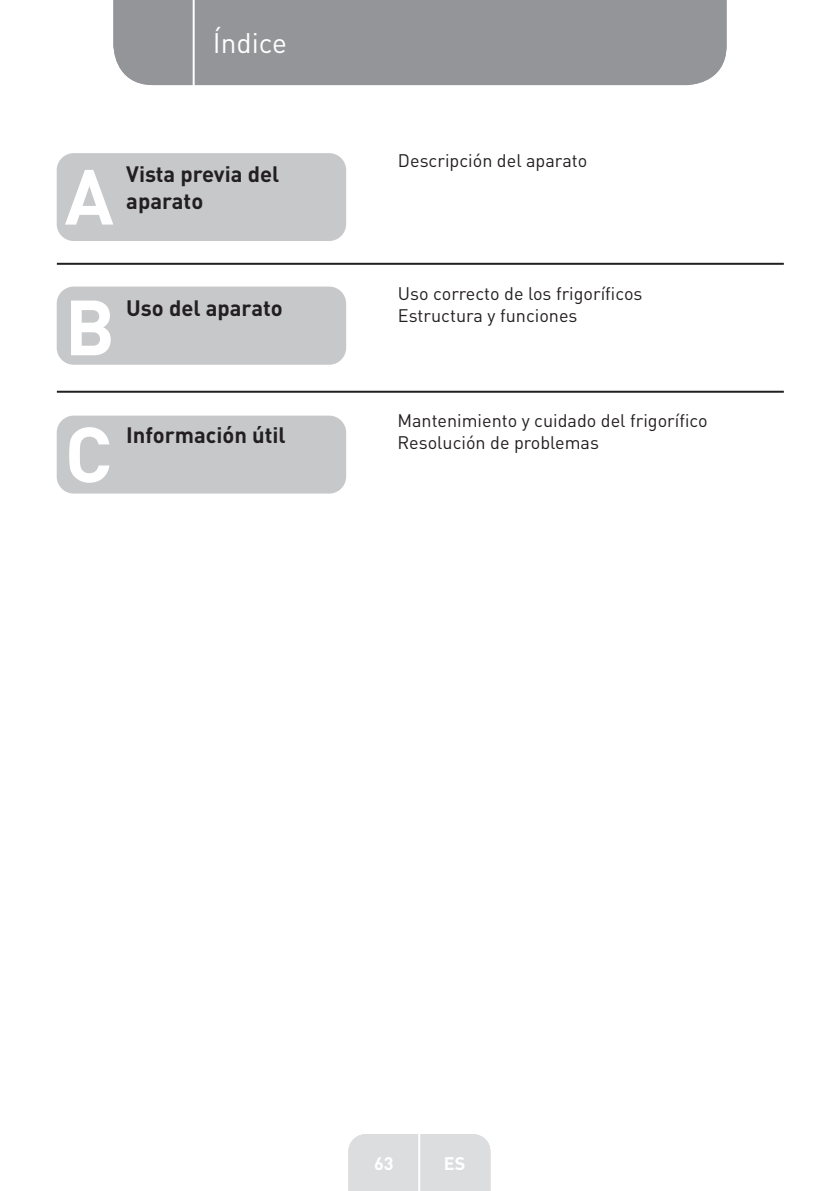
<style>
.page{position:relative;width:840px;height:1191px;background:#fff}
.page>*{position:absolute;margin:0;border:0;box-sizing:border-box;transform-origin:0 0}
.t1{font:76.8px "DIN Pro Bold";color:#fff}
.t2{font:28px "DIN Pro";color:#fff}
.t3{font:22px/26.4px "DIN Pro Bold";color:#231f20}
.t4{font:18px/21.6px "DIN Pro";color:#231f20}
.t5{font:18px "DIN Pro Bold";color:#fff}
.t6{font:700 18px "DIN Pro";color:#fff}
</style>
<div class="page">
<div style="left:113px;top:0;width:613px;height:85px;background:#939598"></div>
<div style="left:348px;top:1134px;width:142px;height:57px;background:#dcdddf"></div>
<hr style="left:418px;top:1111px;width:2px;height:80px;background:#fff">
<hr style="left:192px;top:0;width:2px;height:88px;background:#fff">
<hr style="left:57px;top:263px;width:726px;height:2px;background:#231f20">
<hr style="left:57px;top:391px;width:726px;height:2px;background:#231f20">
<div style="left:57px;top:153px;width:289px;height:88px;background:#c7c8ca;border-radius:17px"></div>
<div style="left:57px;top:415px;width:289px;height:78px;background:#c7c8ca;border-radius:17px"></div>
<div style="left:57px;top:286px;width:289px;height:79px;background:#c7c8ca;border-radius:17px"></div>
<h2 class="t2" style="left:213px;top:24px;width:76px">Índice</h2>
<h1 class="t1" style="left:65px;top:146px;width:50px">A</h1>
<p class="t3" style="left:126px;top:160px;width:154px">Vista previa del aparato</p>
<h1 class="t1" style="left:65px;top:277px;width:52px">B</h1>
<p class="t3" style="left:126px;top:294px;width:158px">Uso del aparato</p>
<h1 class="t1" style="left:65px;top:404px;width:49px">C</h1>
<p class="t3" style="left:126px;top:421px;width:161px">Información útil</p>
<p class="t4" style="left:398px;top:149px;width:191px">Descripción del aparato</p>
<p class="t4" style="left:398px;top:282px;width:246px">Uso correcto de los frigoríficos<br>Estructura y funciones</p>
<p class="t4" style="left:397px;top:409px;width:311px">Mantenimiento y cuidado del frigorífico<br>Resolución de problemas</p>
<p class="t6" style="left:374px;top:1150px;width:21px">63</p>
<p class="t5" style="left:443px;top:1151px;width:24px">NE S</p>
</div>
